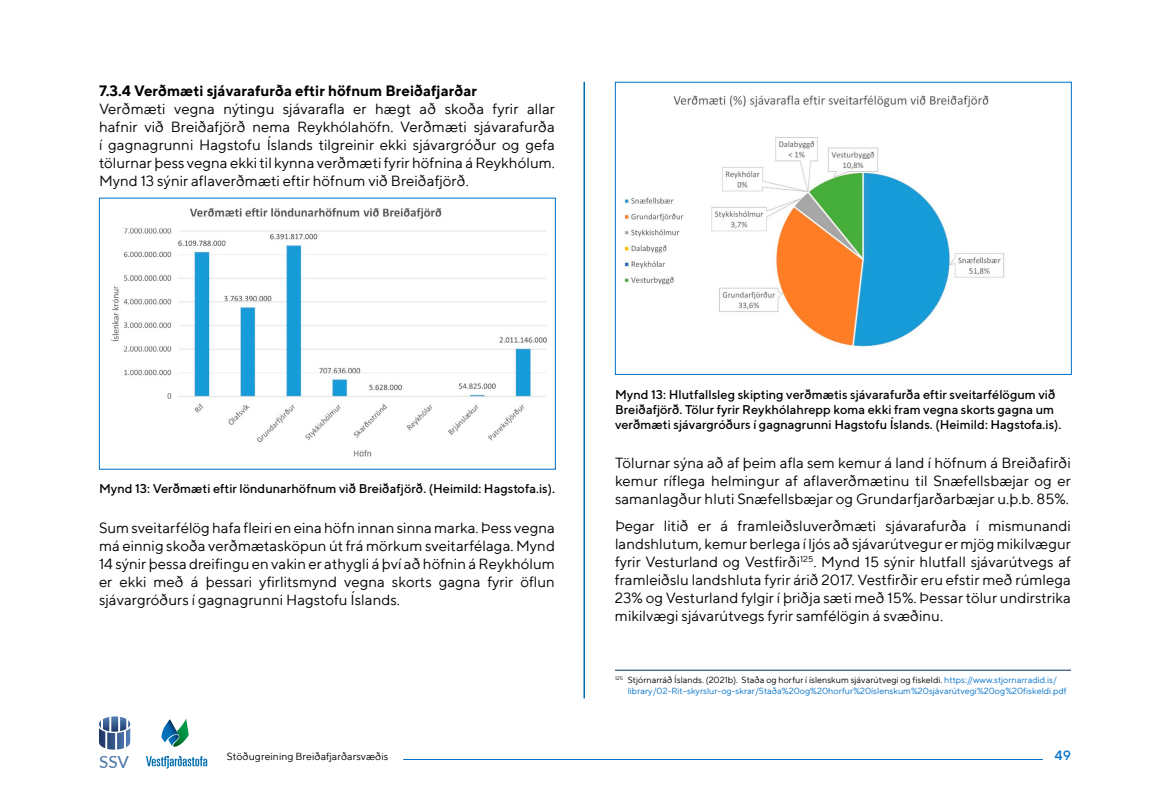
<style>
.page{position:relative;width:1170px;height:810px;background:#fff}
.page>*{position:absolute;margin:0;border:0;box-sizing:border-box;transform-origin:0 0}
.t1{font:500 16.95px "Lato";color:#527caa}
.t2{font:15px/18px "TT Norms";color:#000;text-align:justify}
.t3{font:700 15px "TT Norms";color:#000}
.t4{font:500 13.5px "TT Norms";color:#0071ca}
.t5{font:500 12.75px/15.3px "TT Norms";color:#000}
.t6{font:10.5px "TT Norms";color:#000}
.t7{font:9px/10.8px "TT Norms";color:#0071ca}
.s1{color:#000}
</style>
<div class="page">
<hr style="left:584px;top:82px;width:1px;height:616px;background:#006ab3">
<img style="left:111px;top:208px;width:436px;height:249px">
<div style="left:99px;top:198px;width:457px;height:272px;border:1px solid #0071ca"></div>
<img style="left:621px;top:95px;width:384px;height:252px">
<div style="left:615px;top:82px;width:457px;height:293px;border:1px solid #0071ca"></div>
<hr style="left:615px;top:670px;width:456px;height:1px;background:#002e5e">
<svg style="left:146px;top:756px;width:61px;height:13px"></svg>
<svg style="left:161px;top:719px;width:28px;height:28px"></svg>
<hr style="left:403px;top:759px;width:640px;height:1px;background:#0071ca">
<svg style="left:99px;top:716px;width:31px;height:34px"></svg>
<p class="t3" style="left:99px;top:82px;width:379px">7.3.4 Verðmæti sjávarafurða eftir höfnum Breiðafjarðar</p>
<p class="t2" style="left:99px;top:100px;width:458px">Verðmæti vegna nýtingu sjávarafla er hægt að skoða fyrir allar hafnir við Breiðafjörð nema Reykhólahöfn. Verðmæti sjávarafurða í gagnagrunni Hagstofu Íslands tilgreinir ekki sjávargróður og gefa tölurnar þess vegna ekki til kynna verðmæti fyrir höfnina á Reykhólum.<br>Mynd 13 sýnir aflaverðmæti eftir höfnum við Breiðafjörð.</p>
<p class="t5" style="left:99px;top:481px;width:458px">Mynd 13: Verðmæti eftir löndunarhöfnum við Breiðafjörð. (Heimild: Hagstofa.is).</p>
<p class="t2" style="left:99px;top:518px;width:458px">Sum sveitarfélög hafa fleiri en eina höfn innan sinna marka. Þess vegna má einnig skoða verðmætasköpun út frá mörkum sveitarfélaga. Mynd 14 sýnir þessa dreifingu en vakin er athygli á því að höfnin á Reykhólum er ekki með á þessari yfirlitsmynd vegna skorts gagna fyrir öflun sjávargróðurs í gagnagrunni Hagstofu Íslands.</p>
<p class="t5" style="left:615px;top:386px;width:448px">Mynd 13: Hlutfallsleg skipting verðmætis sjávarafurða eftir sveitarfélögum við<br>Breiðafjörð. Tölur fyrir Reykhólahrepp koma ekki fram vegna skorts gagna um verðmæti sjávargróðurs í gagnagrunni Hagstofu Íslands. (Heimild: Hagstofa.is).</p>
<p class="t2" style="left:615px;top:454px;width:458px">Tölurnar sýna að af þeim afla sem kemur á land í höfnum á Breiðafirði kemur ríflega helmingur af aflaverðmætinu til Snæfellsbæjar og er samanlagður hluti Snæfellsbæjar og Grundarfjarðarbæjar u.þ.b. 85%.</p>
<p class="t2" style="left:615px;top:516px;width:458px">Þegar litið er á framleiðsluverðmæti sjávarafurða í mismunandi landshlutum, kemur berlega í ljós að sjávarútvegur er mjög mikilvægur fyrir Vesturland og Vestfirði<sup>125</sup>. Mynd 15 sýnir hlutfall sjávarútvegs af framleiðslu landshluta fyrir árið 2017. Vestfirðir eru efstir með rúmlega 23% og Vesturland fylgir í þriðja sæti með 15%. Þessar tölur undirstrika mikilvægi sjávarútvegs fyrir samfélögin á svæðinu.</p>
<p class="t7" style="left:628px;top:675px;width:441px;text-indent:-13px"><sup>125</sup> <span class="s1">Stjórnarráð Íslands. (2021b). Staða og horfur í íslenskum sjávarútvegi og fiskeldi.</span> https://www.stjornarradid.is/ library/02-Rit--skyrslur-og-skrar/Staða%20og%20horfur%20íslenskum%20sjávarútvegi%20og%20fiskeldi.pdf</p>
<p class="t1" style="left:99px;top:750px;width:32px">SSV</p>
<p class="t6" style="left:227px;top:750px;width:163px">Stöðugreining Breiðafjarðarsvæðis</p>
<p class="t4" style="left:1055px;top:747px;width:18px">49</p>
</div>
